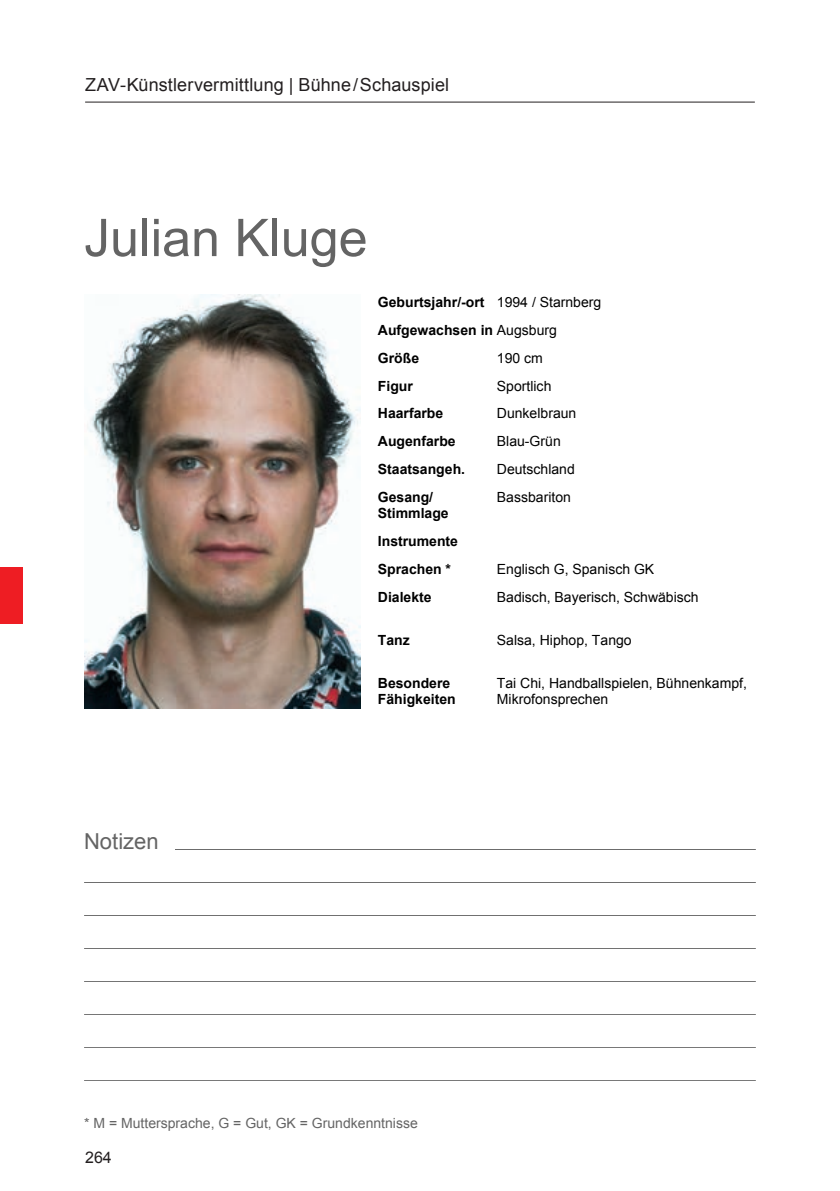
<style>
.page{position:relative;width:840px;height:1191px;background:#fff}
.page>*{position:absolute;margin:0;border:0;box-sizing:border-box;transform-origin:0 0}
.t1{font:52px "Arial";color:#646464}
.t2{font:22px "Arial";color:#646464}
.t3{font:18px "Arial";letter-spacing:.005em;color:#231f20}
.t4{font:16px "Arial";color:#231f20}
.t5{font:14px/15.4px "Arial";color:#000}
.t6{font:700 14px/28px "Arial";color:#000}
.t7{font:14px "Arial";color:#646464}
.s1{font-weight:400}
</style>
<div class="page">
<img style="left:84px;top:294px;width:276px;height:414px">
<hr style="left:84px;top:849px;width:671px;height:1px;background:#646464">
<hr style="left:84px;top:882px;width:671px;height:1px;background:#646464">
<hr style="left:84px;top:915px;width:671px;height:1px;background:#646464">
<hr style="left:84px;top:948px;width:671px;height:1px;background:#646464">
<hr style="left:84px;top:981px;width:671px;height:1px;background:#646464">
<hr style="left:84px;top:1014px;width:671px;height:1px;background:#646464">
<hr style="left:84px;top:1047px;width:671px;height:1px;background:#646464">
<hr style="left:84px;top:1080px;width:671px;height:1px;background:#646464">
<div style="left:84px;top:830px;width:90px;height:22px;background:#fff"></div>
<hr style="left:85px;top:102px;width:669px;height:1px;background:#231f20">
<div style="left:0;top:567px;width:23px;height:57px;background:#ee1d23"></div>
<p class="t3" style="left:85px;top:73px;width:365px">ZAV-Künstlervermittlung | Bühne/Schauspiel</p>
<h1 class="t1" style="left:84px;top:204px;width:285px">Julian Kluge</h1>
<p class="t6" style="left:377px;top:288px;width:225px">Geburtsjahr/-ort <span class="s1">1994 / Starnberg<br></span>Aufgewachsen in <span class="s1">Augsburg<br></span>Größe</p>
<p class="t5" style="left:496px;top:350px;width:47px">190 cm</p>
<p class="t6" style="left:377px;top:372px;width:37px">Figur</p>
<p class="t5" style="left:496px;top:378px;width:56px">Sportlich</p>
<p class="t6" style="left:377px;top:400px;width:67px">Haarfarbe</p>
<p class="t5" style="left:496px;top:406px;width:81px">Dunkelbraun</p>
<p class="t6" style="left:377px;top:428px;width:79px">Augenfarbe</p>
<p class="t5" style="left:496px;top:434px;width:65px">Blau-Grün</p>
<p class="t6" style="left:377px;top:456px;width:89px">Staatsangeh.</p>
<p class="t5" style="left:496px;top:462px;width:79px">Deutschland</p>
<p class="t6" style="left:377px;top:490px;width:72px;line-height:15.4px">Gesang/<br>Stimmlage</p>
<p class="t5" style="left:496px;top:490px;width:75px">Bassbariton</p>
<p class="t6" style="left:377px;top:527px;width:82px">Instrumente<br>Sprachen *</p>
<p class="t5" style="left:496px;top:561px;width:159px">Englisch G, Spanisch GK</p>
<p class="t6" style="left:377px;top:583px;width:55px">Dialekte</p>
<p class="t5" style="left:496px;top:589px;width:203px">Badisch, Bayerisch, Schwäbisch</p>
<p class="t6" style="left:377px;top:626px;width:33px">Tanz</p>
<p class="t5" style="left:496px;top:632px;width:136px">Salsa, Hiphop, Tango</p>
<p class="t6" style="left:377px;top:676px;width:79px;line-height:15.4px">Besondere<br>Fähigkeiten</p>
<p class="t5" style="left:496px;top:676px;width:251px">Tai Chi, Handballspielen, Bühnenkampf,<br>Mikrofonsprechen</p>
<h2 class="t2" style="left:84px;top:826px;width:76px">Notizen</h2>
<p class="t7" style="left:84px;top:1114px;width:335px">* M = Muttersprache, G = Gut, GK = Grundkenntnisse</p>
<p class="t4" style="left:85px;top:1146px;width:28px">264</p>
</div>
